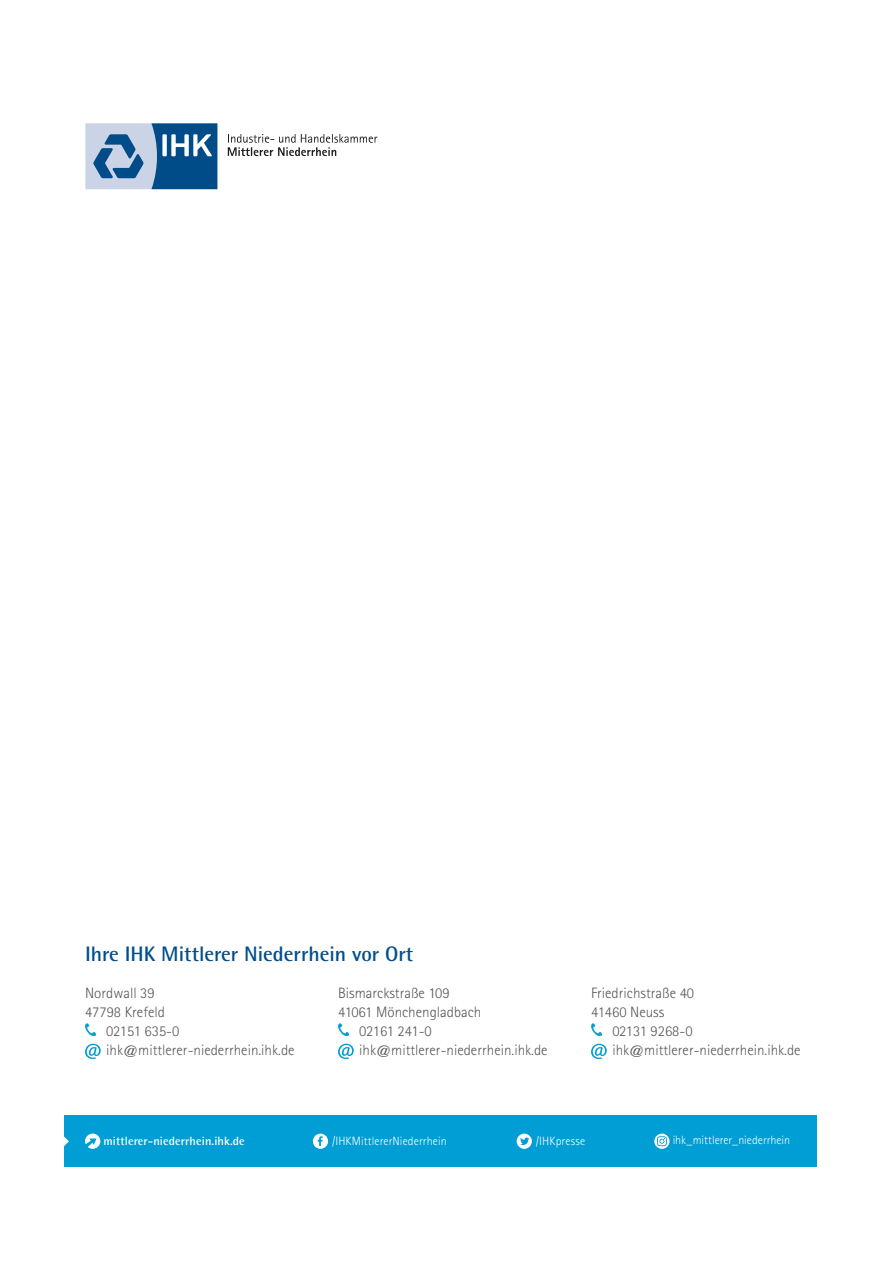
<style>
.page{position:relative;width:893px;height:1263px;background:#fff}
.page>*{position:absolute;margin:0;border:0;box-sizing:border-box;transform-origin:0 0}
.t1{font:700 21px "Rotis Semi Sans Pro";color:#004e8d}
.t2{font:300 15px/18.8px "Rotis Sans Serif Pro";color:#575756}
.t3{font:300 15px "Rotis Sans Serif Pro";letter-spacing:-.03em;color:#575756}
.t4{font:300 12px "Rotis Sans Serif Pro";letter-spacing:.005em;color:#fff}
.t5{font:700 12px "Rotis Semi Sans Pro";letter-spacing:.01em;color:#fff}
</style>
<div class="page">
<svg style="left:85px;top:123px;width:132px;height:66px;background:#648fb7"></svg>
<svg style="left:228px;top:134px;width:149px;height:22px"></svg>
<svg style="left:85px;top:1023px;width:11px;height:13px"></svg>
<svg style="left:85px;top:1044px;width:16px;height:15px"></svg>
<svg style="left:338px;top:1023px;width:12px;height:13px"></svg>
<svg style="left:338px;top:1044px;width:16px;height:15px"></svg>
<svg style="left:591px;top:1023px;width:12px;height:13px"></svg>
<svg style="left:591px;top:1044px;width:16px;height:15px"></svg>
<div style="left:64px;top:1115px;width:752px;height:52px;background:#009ed4"></div>
<svg style="left:64px;top:1136px;width:5px;height:10px"></svg>
<svg style="left:517px;top:1133px;width:15px;height:16px"></svg>
<svg style="left:520px;top:1137px;width:9px;height:8px"></svg>
<svg style="left:85px;top:1133px;width:15px;height:16px"></svg>
<div style="left:313px;top:1133px;width:15px;height:16px;background:#fff;border-radius:50%"></div>
<svg style="left:318px;top:1136px;width:5px;height:10px"></svg>
<svg style="left:654px;top:1133px;width:15px;height:16px"></svg>
<svg style="left:657px;top:1136px;width:10px;height:10px"></svg>
<h1 class="t1" style="left:85px;top:941px;width:330px">Ihre IHK Mittlerer Niederrhein vor Ort</h1>
<p class="t2" style="left:338px;top:984px;width:113px">Bismarckstraße 109</p>
<p class="t2" style="left:338px;top:1003px;width:145px">41061 Mönchengladbach</p>
<p class="t3" style="left:359px;top:1022px;width:74px">02161 241-0</p>
<p class="t2" style="left:359px;top:1040px;width:190px">ihk@mittlerer-niederrhein.ihk.de</p>
<p class="t2" style="left:85px;top:984px;width:71px">Nordwall 39</p>
<p class="t2" style="left:85px;top:1003px;width:81px">47798 Krefeld</p>
<p class="t2" style="left:106px;top:1022px;width:74px">02151 635-0</p>
<p class="t2" style="left:106px;top:1040px;width:190px">ihk@mittlerer-niederrhein.ihk.de</p>
<p class="t2" style="left:591px;top:984px;width:105px">Friedrichstraße 40<br>41460 Neuss</p>
<p class="t2" style="left:612px;top:1022px;width:190px">02131 9268-0 ihk@mittlerer-niederrhein.ihk.de</p>
<p class="t5" style="left:103px;top:1133px;width:143px">mittlerer-niederrhein.ihk.de</p>
<p class="t4" style="left:332px;top:1134px;width:116px">/IHKMittlererNiederrhein</p>
<p class="t4" style="left:536px;top:1134px;width:51px">/IHKpresse</p>
<p class="t4" style="left:673px;top:1133px;width:119px">ihk_mittlerer_niederrhein</p>
</div>
